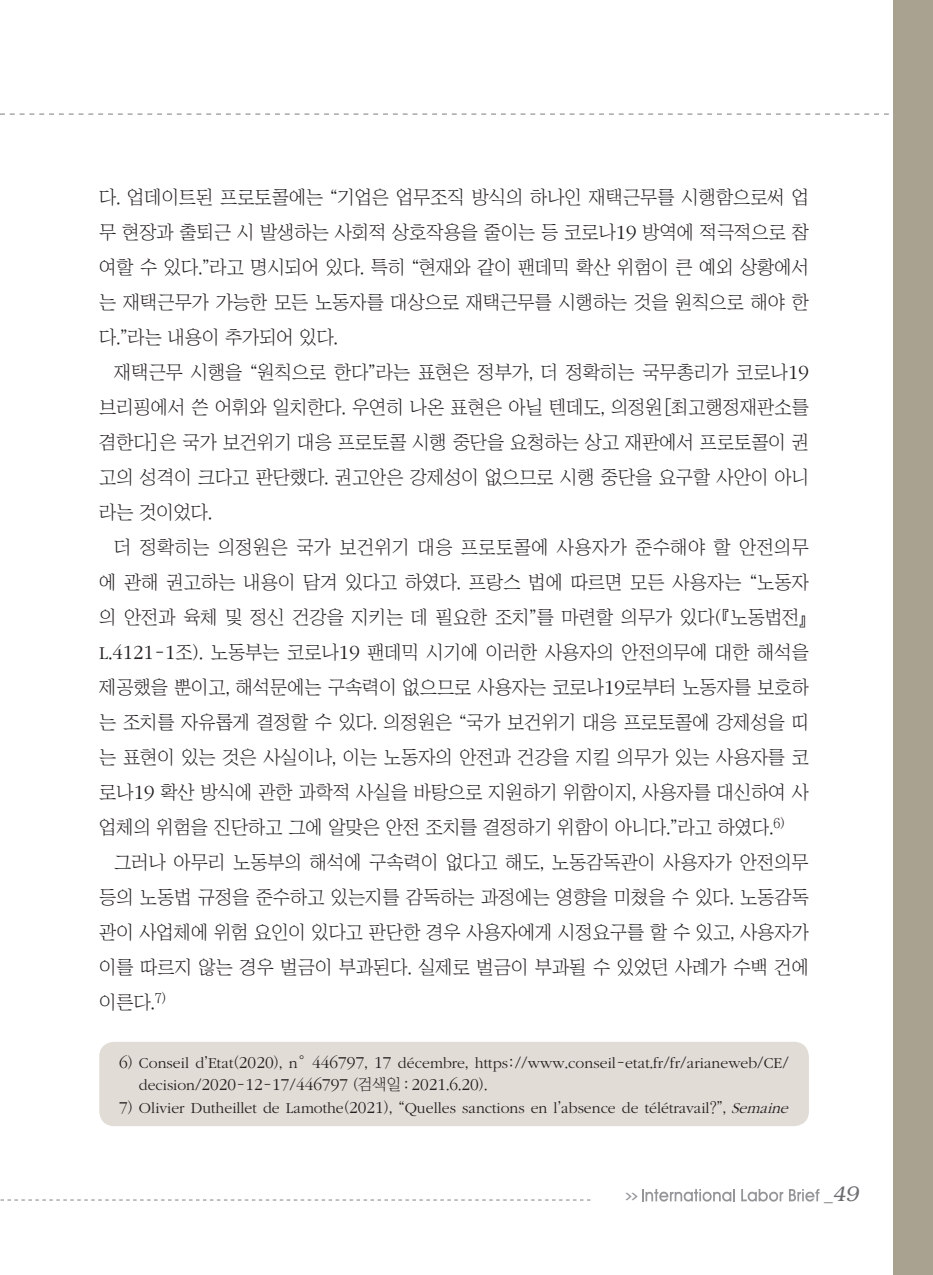
<style>
.page{position:relative;width:933px;height:1275px;background:#fff}
.page>*{position:absolute;margin:0;border:0;box-sizing:border-box;transform-origin:0 0}
.t1{font:italic 300 21px "Bookman";color:#6c6d70}
.본문{font:18.9px/35px "Chosunilbo NM";color:#231f20;text-align:justify}
.각주{font:300 17.32px "ITC Garamond Std";color:#231f20}
.각주-2{font:300 15.75px "ITC Garamond Std";color:#231f20}
.t2{font:700 7.88px "Ko Pub Dotum";color:#939598;scale:2 1}
.s1{font-family:"ITC Garamond Std";font-weight:300;font-size:20.82px}
.s2{font-family:"ITC Garamond Std";font-weight:300}
.s3{font-size:17.32px}
.s4{font-family:"Chosunilbo NM";font-weight:400}
.s5{font-size:15.75px}
.s6{font-family:"Chosunilbo NM";font-weight:400;font-size:15.75px}
.s7{font-style:italic}
.s8{font-family:"Helvetica";font-weight:400;font-style:normal;font-size:17.5px}
</style>
<div class="page">
<svg style="left:0;top:113px;width:889px;height:2px"></svg>
<div style="left:893px;top:0;width:40px;height:1275px;background:#aaa291"></div>
<svg style="left:0;top:1199px;width:590px;height:1px"></svg>
<svg style="left:642px;top:1189px;width:93px;height:13px"></svg>
<svg style="left:741px;top:1189px;width:42px;height:13px"></svg>
<svg style="left:789px;top:1189px;width:30px;height:12px"></svg>
<div style="left:99px;top:1042px;width:710px;height:84px;background:#e1dcd5;border-radius:15px"></div>
<p class="본문" style="left:99px;top:179px;width:711px">다. 업데이트된 프로토콜에는 “기업은 업무조직 방식의 하나인 재택근무를 시행함으로써 업 무 현장과 출퇴근 시 발생하는 사회적 상호작용을 줄이는 등 코로나<span class="s1">19</span> 방역에 적극적으로 참 여할 수 있다.”라고 명시되어 있다. 특히 “현재와 같이 팬데믹 확산 위험이 큰 예외 상황에서 는 재택근무가 가능한 모든 노동자를 대상으로 재택근무를 시행하는 것을 원칙으로 해야 한 다.”라는 내용이 추가되어 있다.</p>
<p class="본문" style="left:99px;top:354px;width:711px;text-indent:15px">재택근무 시행을 “원칙으로 한다”라는 표현은 정부가, 더 정확히는 국무총리가 코로나<span class="s1">19 </span>브리핑에서 쓴 어휘와 일치한다. 우연히 나온 표현은 아닐 텐데도, 의정원[최고행정재판소를 겸한다]은 국가 보건위기 대응 프로토콜 시행 중단을 요청하는 상고 재판에서 프로토콜이 권 고의 성격이 크다고 판단했다. 권고안은 강제성이 없으므로 시행 중단을 요구할 사안이 아니 라는 것이었다.</p>
<p class="본문" style="left:99px;top:529px;width:719px;text-align:left;text-indent:15px">더 정확히는 의정원은 국가 보건위기 대응 프로토콜에 사용자가 준수해야 할 안전의무 에 관해 권고하는 내용이 담겨 있다고 하였다. 프랑스 법에 따르면 모든 사용자는 “노동자 의 안전과 육체 및 정신 건강을 지키는 데 필요한 조치”를 마련할 의무가 있다(『노동법전』<span class="s2">L</span>.<span class="s1">4121</span>-<span class="s1">1</span>조). 노동부는 코로나<span class="s1">19</span> 팬데믹 시기에 이러한 사용자의 안전의무에 대한 해석을 제공했을 뿐이고, 해석문에는 구속력이 없으므로 사용자는 코로나<span class="s1">19</span>로부터 노동자를 보호하 는 조치를 자유롭게 결정할 수 있다. 의정원은 “국가 보건위기 대응 프로토콜에 강제성을 띠 는 표현이 있는 것은 사실이나, 이는 노동자의 안전과 건강을 지킬 의무가 있는 사용자를 코 로나<span class="s1">19</span> 확산 방식에 관한 과학적 사실을 바탕으로 지원하기 위함이지, 사용자를 대신하여 사 업체의 위험을 진단하고 그에 알맞은 안전 조치를 결정하기 위함이 아니다.”라고 하였다.<sup>6)</sup></p>
<p class="본문" style="left:99px;top:844px;width:711px;text-indent:15px">그러나 아무리 노동부의 해석에 구속력이 없다고 해도, 노동감독관이 사용자가 안전의무 등의 노동법 규정을 준수하고 있는지를 감독하는 과정에는 영향을 미쳤을 수 있다. 노동감독 관이 사업체에 위험 요인이 있다고 판단한 경우 사용자에게 시정요구를 할 수 있고, 사용자가 이를 따르지 않는 경우 벌금이 부과된다. 실제로 벌금이 부과될 수 있었던 사례가 수백 건에 이른다.<sup>7)</sup></p>
<p class="각주-2" style="left:119px;top:1054px;width:671px"><span class="s3">6</span><span class="s4">)</span> Conseil d<span class="s4">’</span>Etat<span class="s4">(</span><span class="s3">2020</span><span class="s4">),</span> n<span class="s4">°</span> <span class="s3">446797</span><span class="s4">,</span> <span class="s3">17</span> décembre<span class="s4">,</span> https<span class="s4">://</span>www<span class="s4">.</span>conseil<span class="s4">-</span>etat<span class="s4">.</span>fr<span class="s4">/</span>fr<span class="s4">/</span>arianeweb<span class="s4">/</span>CE<span class="s4">/</span></p>
<p class="각주" style="left:139px;top:1075px;width:350px"><span class="s5">decision</span><span class="s6">/</span>2020<span class="s6">-</span>12<span class="s6">-</span>17<span class="s6">/</span>446797 <span class="s6">(검색일 :</span> 2021<span class="s6">.</span>6<span class="s6">.</span>20<span class="s6">).</span></p>
<p class="각주-2" style="left:119px;top:1100px;width:675px"><span class="s3">7</span><span class="s4">)</span> Olivier Dutheillet de Lamothe<span class="s4">(</span><span class="s3">2021</span><span class="s4">), “</span>Quelles sanctions en l<span class="s4">’</span>absence de télétravail<span class="s4">?”,</span> <span class="s7">Semaine</span></p>
<p class="t2" style="left:625px;top:1192px;width:8px">&gt;&gt;</p>
<p class="t1" style="left:824px;top:1182px;width:36px"><span class="s8">_</span>49</p>
</div>
